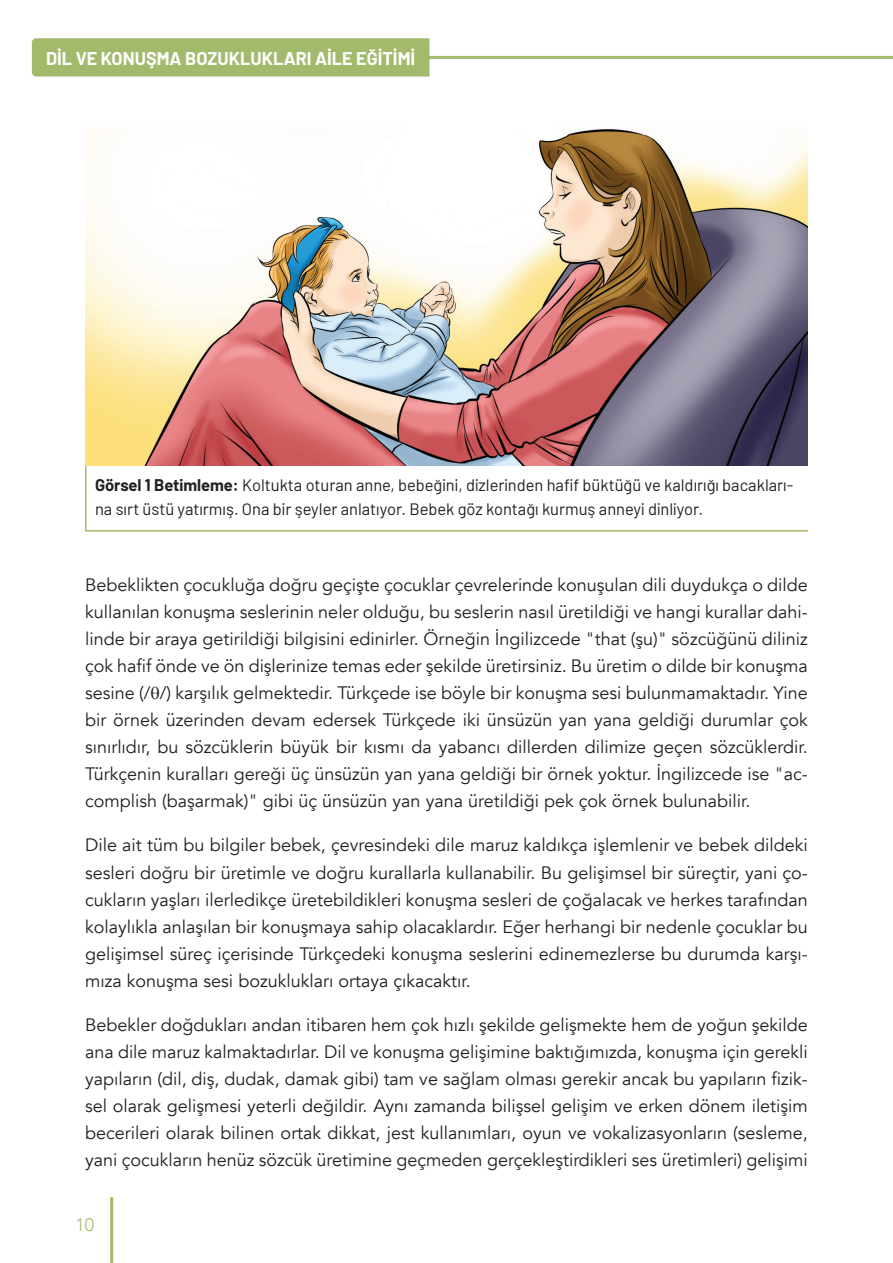
<style>
.page{position:relative;width:893px;height:1263px;background:#fff}
.page>*{position:absolute;margin:0;border:0;box-sizing:border-box;transform-origin:0 0}
.t1{font:18px/27px "Avenir";color:#231f20;text-align:justify}
.t2{font:700 18px "Barlow";color:#fff}
.t3{font:300 18px "Avenir";color:#a3ba6d}
.t4{font:16.5px/24px "Barlow";color:#231f20}
.s1{font-weight:700}
</style>
<div class="page">
<div style="left:32px;top:38px;width:397px;height:39px;background:#a3ba6d"></div>
<hr style="left:427px;top:56px;width:466px;height:3px;background:#a3ba6d">
<hr style="left:110px;top:1197px;width:3px;height:66px;background:#a3ba6d">
<img style="left:85px;top:128px;width:723px;height:337px">
<svg style="left:85px;top:465px;width:723px;height:67px"></svg>
<p class="t2" style="left:46px;top:46px;width:371px">DİL VE KONUŞMA BOZUKLUKLARI AİLE EĞİTİMİ</p>
<p class="t4" style="left:95px;top:472px;width:700px"><span class="s1">Görsel 1 Betimleme:</span> Koltukta oturan anne, bebeğini, dizlerinden hafif büktüğü ve kaldırığı bacakları&shy;na sırt üstü yatırmış. Ona bir şeyler anlatıyor. Bebek göz kontağı kurmuş anneyi dinliyor.</p>
<p class="t1" style="left:85px;top:572px;width:724px">Bebeklikten çocukluğa doğru geçişte çocuklar çevrelerinde konuşulan dili duydukça o dilde kullanılan konuşma seslerinin neler olduğu, bu seslerin nasıl üretildiği ve hangi kurallar dahi&shy;linde bir araya getirildiği bilgisini edinirler. Örneğin İngilizcede "that (şu)" sözcüğünü diliniz çok hafif önde ve ön dişlerinize temas eder şekilde üretirsiniz. Bu üretim o dilde bir konuşma sesine (/ /) karşılık gelmektedir. Türkçede ise böyle bir konuşma sesi bulunmamaktadır. Yine bir örnek üzerinden devam edersek Türkçede iki ünsüzün yan yana geldiği durumlar çok sınırlıdır, bu sözcüklerin büyük bir kısmı da yabancı dillerden dilimize geçen sözcüklerdir.<br>Türkçenin kuralları gereği üç ünsüzün yan yana geldiği bir örnek yoktur. İngilizcede ise "ac&shy;complish (başarmak)" gibi üç ünsüzün yan yana üretildiği pek çok örnek bulunabilir.</p>
<p class="t1" style="left:85px;top:832px;width:724px">Dile ait tüm bu bilgiler bebek, çevresindeki dile maruz kaldıkça işlemlenir ve bebek dildeki sesleri doğru bir üretimle ve doğru kurallarla kullanabilir. Bu gelişimsel bir süreçtir, yani ço&shy;cukların yaşları ilerledikçe üretebildikleri konuşma sesleri de çoğalacak ve herkes tarafından kolaylıkla anlaşılan bir konuşmaya sahip olacaklardır. Eğer herhangi bir nedenle çocuklar bu gelişimsel süreç içerisinde Türkçedeki konuşma seslerini edinemezlerse bu durumda karşı&shy;mıza konuşma sesi bozuklukları ortaya çıkacaktır.</p>
<p class="t1" style="left:85px;top:1011px;width:724px">Bebekler doğdukları andan itibaren hem çok hızlı şekilde gelişmekte hem de yoğun şekilde ana dile maruz kalmaktadırlar. Dil ve konuşma gelişimine baktığımızda, konuşma için gerekli yapıların (dil, diş, dudak, damak gibi) tam ve sağlam olması gerekir ancak bu yapıların fizik&shy;sel olarak gelişmesi yeterli değildir. Aynı zamanda bilişsel gelişim ve erken dönem iletişim becerileri olarak bilinen ortak dikkat, jest kullanımları, oyun ve vokalizasyonların (sesleme, yani çocukların henüz sözcük üretimine geçmeden gerçekleştirdikleri ses üretimleri) gelişimi</p>
<p class="t3" style="left:76px;top:1214px;width:20px">10</p>
</div>
